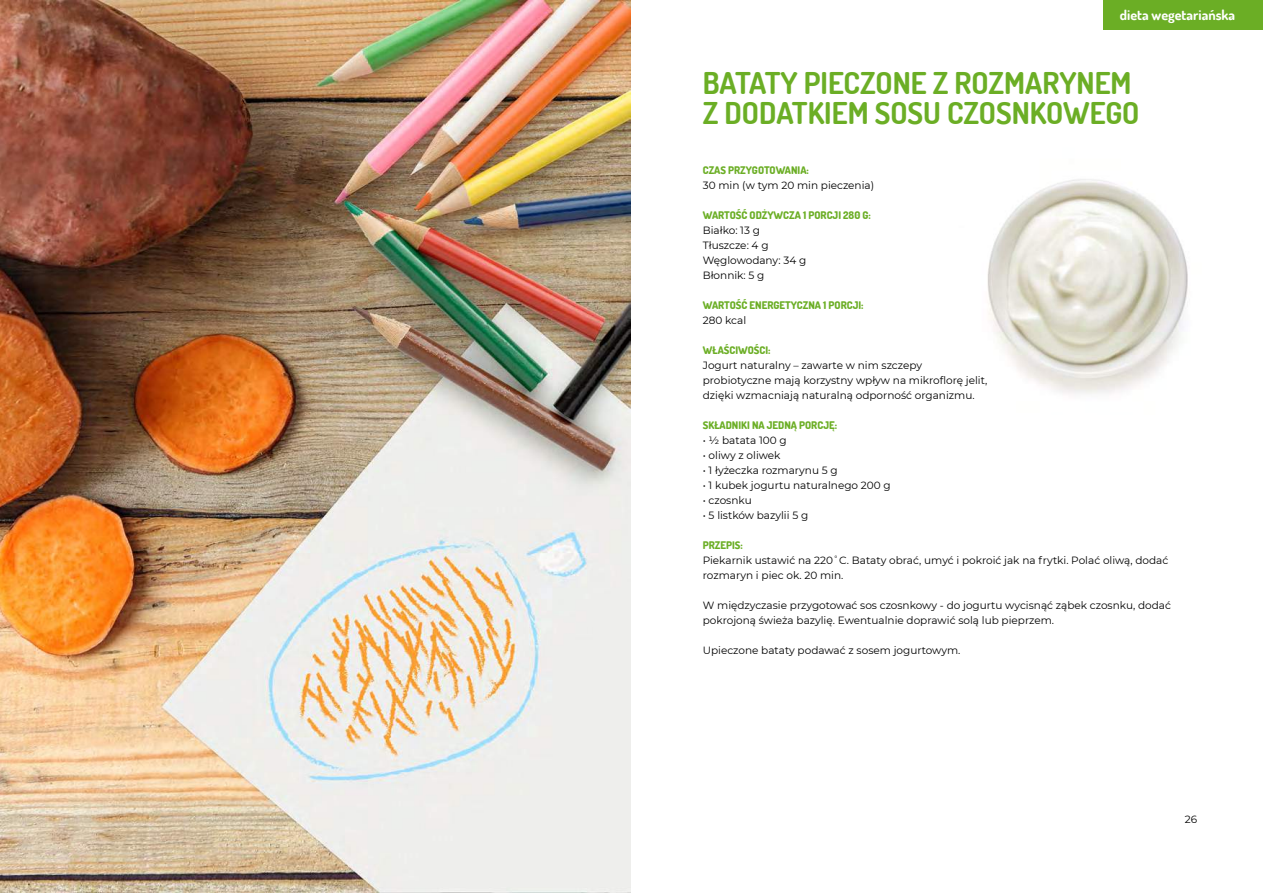
<style>
.page{position:relative;width:1263px;height:893px;background:#fff}
.page>*{position:absolute;margin:0;border:0;box-sizing:border-box;transform-origin:0 0}
.t1{font:700 30px/30px "Dosis";color:#6bae25}
.t2{font:700 14.1px "Dosis";color:#fff}
.t3{font:10.5px/15px "Montserrat";color:#000}
.t4{font:800 10.5px "Dosis";color:#6bae25}
</style>
<div class="page">
<img style="left:987px;top:179px;width:201px;height:215px">
<img style="left:0;top:0;width:631px;height:893px">
<div style="left:1104px;top:0;width:159px;height:29px;background:#6bae25"></div>
<h2 class="t2" style="left:1120px;top:5px;width:117px">dieta wegetariańska</h2>
<h1 class="t1" style="left:703px;top:68px;width:438px">BATATY PIECZONE Z ROZMARYNEM<br>Z DODATKIEM SOSU CZOSNKOWEGO</h1>
<p class="t4" style="left:703px;top:163px;width:108px">CZAS PRZYGOTOWANIA:</p>
<p class="t3" style="left:703px;top:177px;width:173px">30 min (w tym 20 min pieczenia)</p>
<p class="t4" style="left:703px;top:208px;width:170px">WARTOŚĆ ODŻYWCZA 1 PORCJI 280 G:</p>
<p class="t3" style="left:703px;top:222px;width:105px">Białko: 13 g<br>Tłuszcze: 4 g<br>Węglowodany: 34 g<br>Błonnik: 5 g</p>
<p class="t4" style="left:703px;top:298px;width:162px">WARTOŚĆ ENERGETYCZNA 1 PORCJI:</p>
<p class="t3" style="left:703px;top:312px;width:45px">280 kcal</p>
<p class="t4" style="left:703px;top:343px;width:69px">WŁAŚCIWOŚCI:</p>
<p class="t3" style="left:703px;top:357px;width:286px">Jogurt naturalny – zawarte w nim szczepy probiotyczne mają korzystny wpływ na mikroflorę jelit, dzięki wzmacniają naturalną odporność organizmu.</p>
<p class="t4" style="left:703px;top:418px;width:136px">SKŁADNIKI NA JEDNĄ PORCJĘ:</p>
<p class="t3" style="left:703px;top:432px;width:86px">• ½ batata 100 g</p>
<p class="t3" style="left:703px;top:447px;width:79px">• oliwy z oliwek</p>
<p class="t3" style="left:703px;top:462px;width:137px">• 1 łyżeczka rozmarynu 5 g</p>
<p class="t3" style="left:703px;top:477px;width:189px">• 1 kubek jogurtu naturalnego 200 g</p>
<p class="t3" style="left:703px;top:492px;width:51px">• czosnku</p>
<p class="t3" style="left:703px;top:507px;width:107px">• 5 listków bazylii 5 g</p>
<p class="t4" style="left:703px;top:538px;width:42px">PRZEPIS:</p>
<p class="t3" style="left:703px;top:552px;width:467px">Piekarnik ustawić na 220˚C. Bataty obrać, umyć i pokroić jak na frytki. Polać oliwą, dodać rozmaryn i piec ok. 20 min.</p>
<p class="t3" style="left:703px;top:597px;width:470px">W międzyczasie przygotować sos czosnkowy - do jogurtu wycisnąć ząbek czosnku, dodać pokrojoną świeża bazylię. Ewentualnie doprawić solą lub pieprzem.</p>
<p class="t3" style="left:703px;top:642px;width:259px">Upieczone bataty podawać z sosem jogurtowym.</p>
<p class="t3" style="left:1185px;top:812px;width:14px">26</p>
</div>
